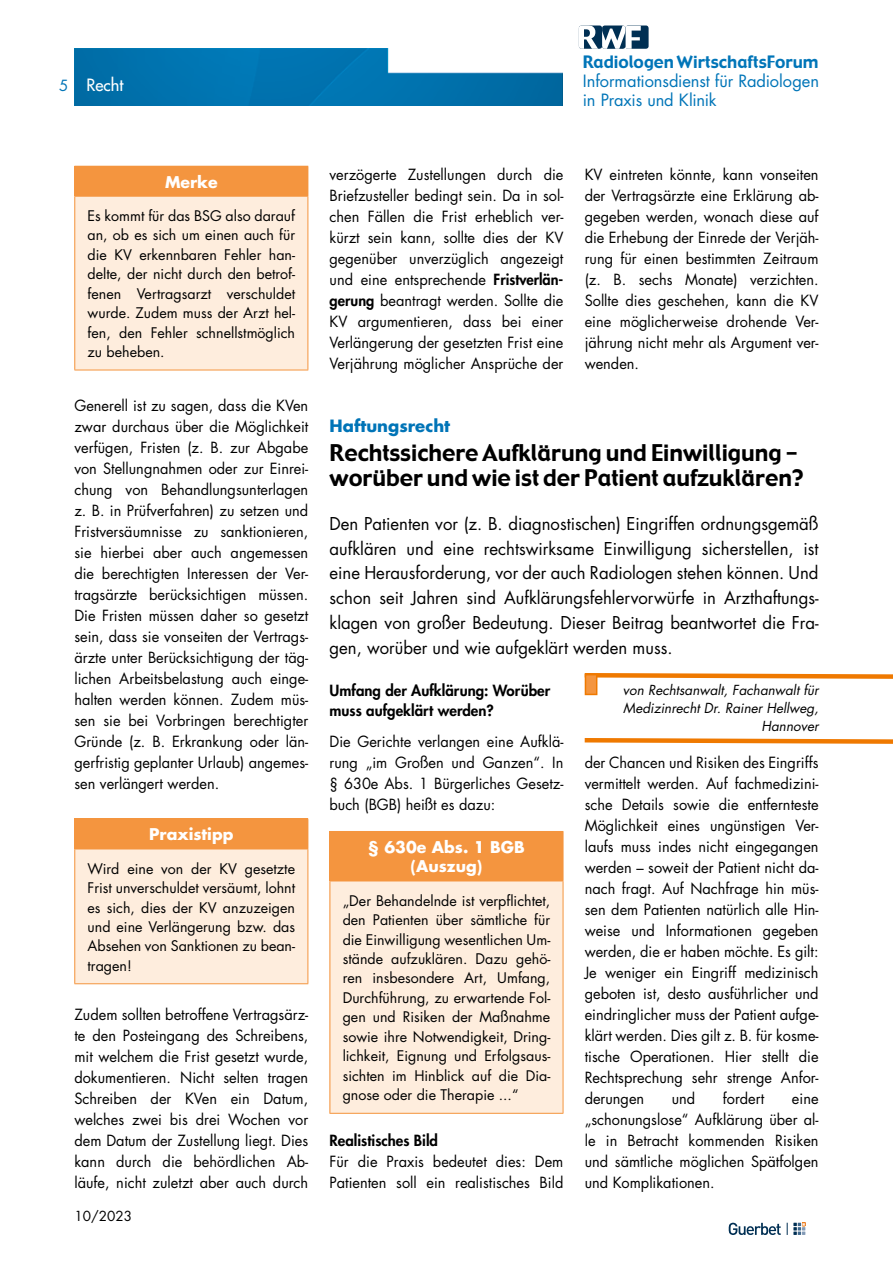
<style>
.page{position:relative;width:893px;height:1263px;background:#fff}
.page>*{position:absolute;margin:0;border:0;box-sizing:border-box;transform-origin:0 0}
.t1{font:22.5px/25.5px "Gadget";color:#000}
.t2{font:17.25px/24.8px "Futura Std";color:#000;text-align:justify}
.t3{font:16.65px "Gadget";color:#0075b8}
.t4{font:16.5px/18.8px "Futura Std";letter-spacing:-.005em;color:#0075b8}
.t5{font:700 16.5px "Futura Std";color:#0074b7}
.t6{font:500 16.5px "Futura Std";color:#fff}
.t7{font:700 15.75px/19.5px "Futura Std";color:#fff;text-align:center}
.t8{font:15px/21px "Futura Std";color:#000;text-align:justify}
.t9{font:800 15px/19.5px "Futura Std";color:#000}
.t10{font:15px "Futura Std";color:#0074b7}
.t11{font:14.25px/19.5px "Futura Std";color:#000;text-align:justify}
.t12{font:italic 13.5px/18px "Futura Std";color:#000;text-align:right}
.t13{font:13.5px "Futura Std";color:#000}
.s1{font-weight:800}
</style>
<div class="page">
<svg style="left:729px;top:1223px;width:52px;height:12px"></svg>
<svg style="left:787px;top:1223px;width:18px;height:12px"></svg>
<div style="left:625px;top:26px;width:24px;height:23px;background:#002f53;border-radius:3px"></div>
<svg style="left:579px;top:26px;width:62px;height:23px"></svg>
<img style="left:74px;top:49px;width:489px;height:57px">
<svg style="left:584px;top:738px;width:309px;height:6px"></svg>
<svg style="left:584px;top:673px;width:309px;height:8px"></svg>
<div style="left:585px;top:674px;width:12px;height:21px;background:#f4953f;border:2px solid #ef7900"></div>
<div style="left:75px;top:166px;width:233px;height:30px;background:#f4953f"></div>
<div style="left:75px;top:196px;width:233px;height:174px;background:#feeddd"></div>
<hr style="left:74px;top:166px;width:234px;height:1px;background:#f4953f">
<svg style="left:74px;top:167px;width:1px;height:29px"></svg>
<svg style="left:308px;top:167px;width:1px;height:29px"></svg>
<hr style="left:74px;top:196px;width:234px;height:1px;background:#f4953f">
<hr style="left:74px;top:197px;width:1px;height:173px;background:#f4953f">
<hr style="left:308px;top:197px;width:1px;height:173px;background:#f4953f">
<hr style="left:74px;top:370px;width:234px;height:1px;background:#f4953f">
<div style="left:75px;top:819px;width:233px;height:30px;background:#f4953f"></div>
<div style="left:75px;top:849px;width:233px;height:135px;background:#feeddd"></div>
<hr style="left:74px;top:819px;width:1px;height:30px;background:#f4953f">
<hr style="left:308px;top:819px;width:1px;height:30px;background:#f4953f">
<hr style="left:74px;top:849px;width:234px;height:1px;background:#f4953f">
<hr style="left:74px;top:849px;width:1px;height:134px;background:#f4953f">
<hr style="left:308px;top:849px;width:1px;height:134px;background:#f4953f">
<hr style="left:74px;top:983px;width:234px;height:1px;background:#f4953f">
<div style="left:330px;top:831px;width:233px;height:50px;background:#f4953f"></div>
<div style="left:330px;top:881px;width:233px;height:232px;background:#feeddd"></div>
<hr style="left:563px;top:832px;width:1px;height:49px;background:#f4953f">
<hr style="left:330px;top:881px;width:233px;height:1px;background:#f4953f">
<hr style="left:330px;top:881px;width:1px;height:232px;background:#f4953f">
<hr style="left:563px;top:881px;width:1px;height:232px;background:#f4953f">
<hr style="left:330px;top:1113px;width:233px;height:1px;background:#f4953f">
<p class="t10" style="left:59px;top:76px;width:11px">5</p>
<p class="t6" style="left:86px;top:74px;width:38px">Recht</p>
<p class="t3" style="left:583px;top:52px;width:237px">Radiologen WirtschaftsForum</p>
<p class="t4" style="left:583px;top:72px;width:238px">Informationsdienst für Radiologen in Praxis und Klinik</p>
<p class="t7" style="left:165px;top:172px;width:54px">Merke</p>
<p class="t11" style="left:88px;top:206px;width:209px">Es kommt für das BSG also darauf an, ob es sich um einen auch für die KV erkennbaren Fehler han&shy;delte, der nicht durch den betrof&shy;fenen Vertragsarzt verschuldet wurde. Zudem muss der Arzt hel&shy;fen, den Fehler schnellstmöglich zu beheben.</p>
<p class="t8" style="left:74px;top:395px;width:235px">Generell ist zu sagen, dass die KVen zwar durchaus über die Möglichkeit verfügen, Fristen (z. B. zur Abgabe von Stellungnahmen oder zur Einrei&shy;chung von Behandlungsunterlagen z. B. in Prüfverfahren) zu setzen und Fristversäumnisse zu sanktionieren, sie hierbei aber auch angemessen die berechtigten Interessen der Ver&shy;tragsärzte berücksichtigen müssen.<br>Die Fristen müssen daher so gesetzt sein, dass sie vonseiten der Vertrags&shy;ärzte unter Berücksichtigung der täg&shy;lichen Arbeitsbelastung auch einge&shy;halten werden können. Zudem müs&shy;sen sie bei Vorbringen berechtigter Gründe (z. B. Erkrankung oder län&shy;gerfristig geplanter Urlaub) angemes&shy;sen verlängert werden.</p>
<p class="t7" style="left:149px;top:825px;width:86px">Praxistipp</p>
<p class="t11" style="left:88px;top:859px;width:209px">Wird eine von der KV gesetzte Frist unverschuldet versäumt, lohnt es sich, dies der KV anzuzeigen und eine Verlängerung bzw. das Absehen von Sanktionen zu bean&shy;tragen!</p>
<p class="t8" style="left:74px;top:1004px;width:235px">Zudem sollten betroffene Vertragsärz&shy;te den Posteingang des Schreibens, mit welchem die Frist gesetzt wurde, dokumentieren. Nicht selten tragen Schreiben der KVen ein Datum, welches zwei bis drei Wochen vor dem Datum der Zustellung liegt. Dies kann durch die behördlichen Ab&shy;läufe, nicht zuletzt aber auch durch</p>
<p class="t13" style="left:74px;top:1207px;width:59px">10/2023</p>
<p class="t8" style="left:330px;top:164px;width:235px">verzögerte Zustellungen durch die Briefzusteller bedingt sein. Da in sol&shy;chen Fällen die Frist erheblich ver&shy;kürzt sein kann, sollte dies der KV gegenüber unverzüglich angezeigt und eine entsprechende <span class="s1">Fristverlän&shy;gerung</span> beantragt werden. Sollte die KV argumentieren, dass bei einer Verlängerung der gesetzten Frist eine Verjährung möglicher Ansprüche der</p>
<p class="t8" style="left:585px;top:164px;width:235px">KV eintreten könnte, kann vonseiten der Vertragsärzte eine Erklärung ab&shy;gegeben werden, wonach diese auf die Erhebung der Einrede der Verjäh&shy;rung für einen bestimmten Zeitraum (z. B. sechs Monate) verzichten.<br>Sollte dies geschehen, kann die KV eine möglicherweise drohende Ver&shy;jährung nicht mehr als Argument ver&shy;wenden.</p>
<p class="t5" style="left:330px;top:415px;width:122px">Haftungsrecht</p>
<h1 class="t1" style="left:330px;top:441px;width:475px">Rechtssichere Aufklärung und Einwilligung – worüber und wie ist der Patient aufzuklären?</h1>
<p class="t2" style="left:330px;top:511px;width:491px">Den Patienten vor (z. B. diagnostischen) Eingriffen ordnungsgemäß aufklären und eine rechtswirksame Einwilligung sicherstellen, ist eine Herausforderung, vor der auch Radiologen stehen können. Und schon seit Jahren sind Aufklärungsfehlervorwürfe in Arzthaftungs&shy;klagen von großer Bedeutung. Dieser Beitrag beantwortet die Fra&shy;gen, worüber und wie aufgeklärt werden muss.</p>
<p class="t9" style="left:330px;top:681px;width:222px">Umfang der Aufklärung: Worüber muss aufgeklärt werden?</p>
<p class="t8" style="left:330px;top:731px;width:235px">Die Gerichte verlangen eine Aufklä&shy;rung „im Großen und Ganzen“. In § 630e Abs. 1 Bürgerliches Gesetz&shy;buch (BGB) heißt es dazu:</p>
<p class="t7" style="left:368px;top:837px;width:158px">§ 630e Abs. 1 BGB (Auszug)</p>
<p class="t11" style="left:343px;top:891px;width:209px">„Der Behandelnde ist verpflichtet, den Patienten über sämtliche für die Einwilligung wesentlichen Um&shy;stände aufzuklären. Dazu gehö&shy;ren insbesondere Art, Umfang, Durchführung, zu erwartende Fol&shy;gen und Risiken der Maßnahme sowie ihre Notwendigkeit, Dring&shy;lichkeit, Eignung und Erfolgsaus&shy;sichten im Hinblick auf die Dia&shy;gnose oder die Therapie ...“</p>
<p class="t9" style="left:330px;top:1131px;width:110px">Realistisches Bild</p>
<p class="t8" style="left:330px;top:1151px;width:235px">Für die Praxis bedeutet dies: Dem<br>Patienten soll ein realistisches Bild</p>
<p class="t12" style="left:623px;top:681px;width:197px">von Rechtsanwalt, Fachanwalt für<br>Medizinrecht Dr. Rainer Hellweg,<br>Hannover</p>
<p class="t8" style="left:585px;top:752px;width:235px">der Chancen und Risiken des Eingriffs vermittelt werden. Auf fachmedizini&shy;sche Details sowie die entfernteste Möglichkeit eines ungünstigen Ver&shy;laufs muss indes nicht eingegangen werden – soweit der Patient nicht da&shy;nach fragt. Auf Nachfrage hin müs&shy;sen dem Patienten natürlich alle Hin&shy;weise und Informationen gegeben werden, die er haben möchte. Es gilt:<br>Je weniger ein Eingriff medizinisch geboten ist, desto ausführlicher und eindringlicher muss der Patient aufge&shy;klärt werden. Dies gilt z. B. für kosme&shy;tische Operationen. Hier stellt die Rechtsprechung sehr strenge Anfor&shy;derungen</p>
<p class="t8" style="left:672px;top:1088px;width:25px">und</p>
<p class="t8" style="left:723px;top:1088px;width:43px">fordert</p>
<p class="t8" style="left:585px;top:1088px;width:235px;text-indent:207px">eine „schonungslose“ Aufklärung über al&shy;le in Betracht kommenden Risiken und sämtliche möglichen Spätfolgen und Komplikationen.</p>
</div>
